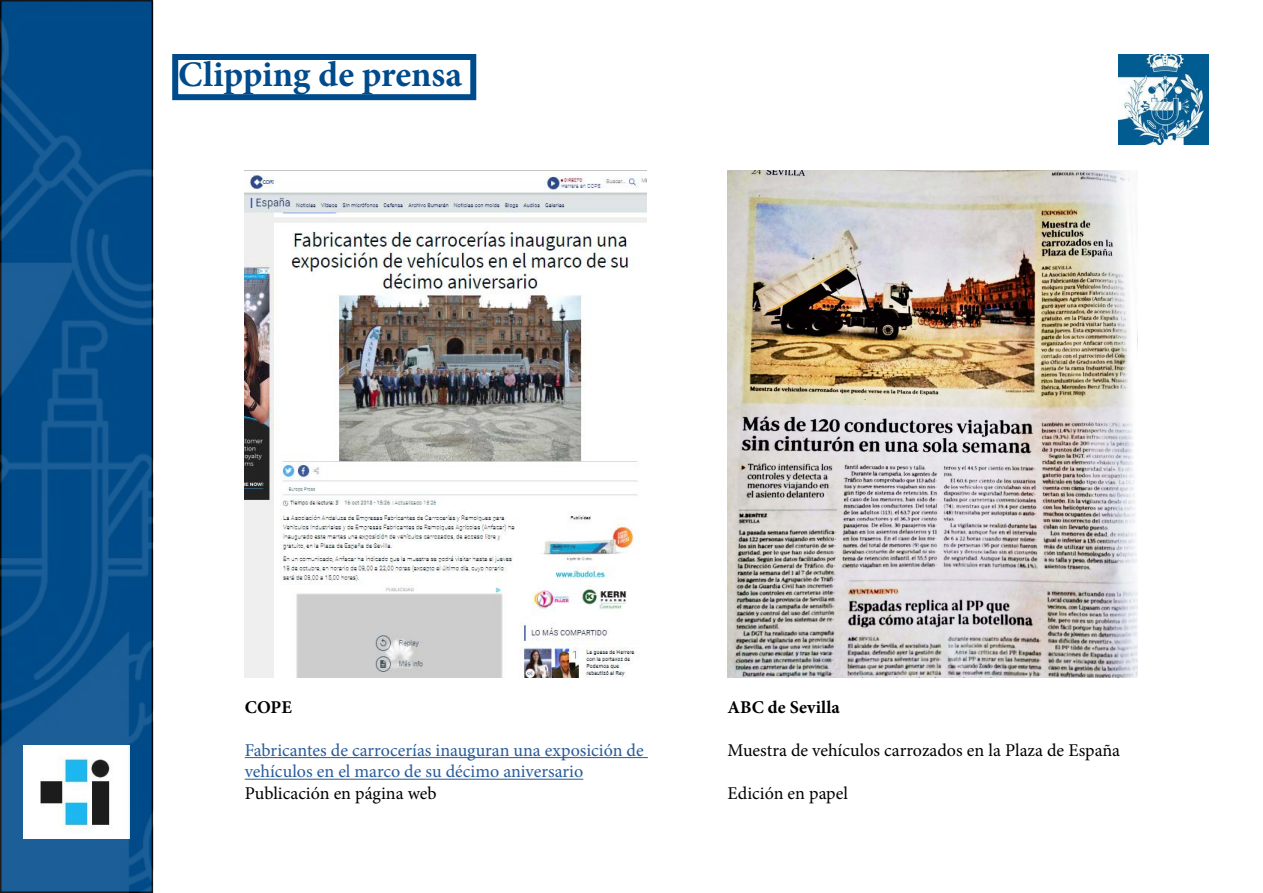
<style>
.page{position:relative;width:1263px;height:893px;background:#fff}
.page>*{position:absolute;margin:0;border:0;box-sizing:border-box;transform-origin:0 0}
.t1{font:700 36px "Minion Pro";letter-spacing:-.005em;color:#004b8b}
.t2{font:18px/21.6px "Minion Pro";color:#275b9b}
.t3{font:18px "Minion Pro";color:#000}
.t4{font:700 18px "Minion Pro";letter-spacing:.01em;color:#000}
</style>
<div class="page">
<img style="left:1118px;top:54px;width:91px;height:91px">
<div style="left:172px;top:54px;width:304px;height:46px;border:6px solid #004b8b"></div>
<hr style="left:245px;top:757px;width:403px;height:1px;background:#275b9b">
<hr style="left:245px;top:779px;width:338px;height:1px;background:#275b9b">
<img style="left:0;top:0;width:153px;height:893px">
<img style="left:728px;top:170px;width:409px;height:507px">
<img style="left:245px;top:170px;width:401px;height:507px">
<h1 class="t1" style="left:178px;top:49px;width:285px">Clipping de prensa</h1>
<p class="t4" style="left:245px;top:694px;width:49px">COPE</p>
<p class="t2" style="left:245px;top:739px;width:401px">Fabricantes de carrocerías inauguran una exposición de vehículos en el marco de su décimo aniversario</p>
<p class="t3" style="left:245px;top:781px;width:193px">Publicación en página web</p>
<p class="t4" style="left:728px;top:694px;width:114px">ABC de Sevilla</p>
<p class="t3" style="left:728px;top:738px;width:394px">Muestra de vehículos carrozados en la Plaza de España</p>
<p class="t3" style="left:728px;top:781px;width:122px">Edición en papel</p>
</div>
